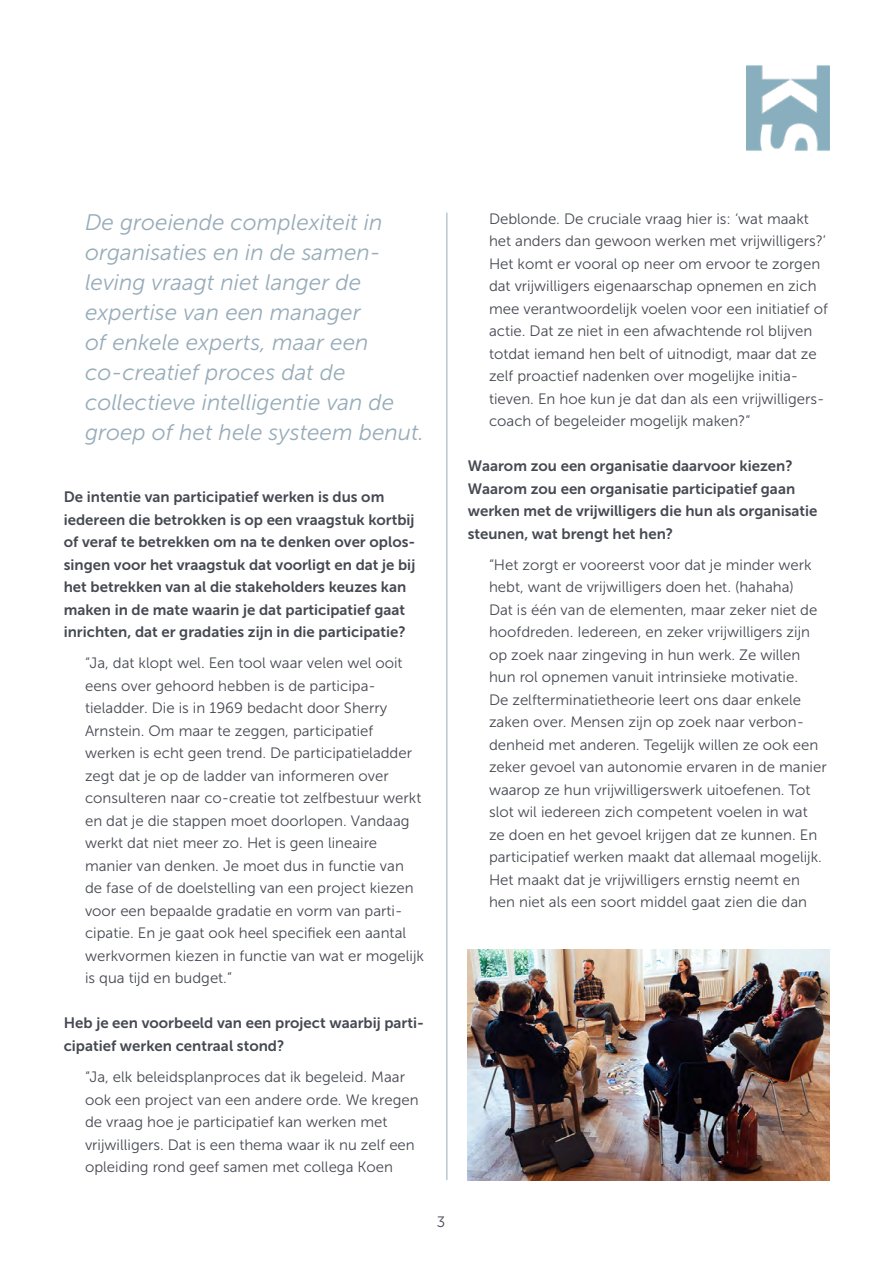
<style>
.page{position:relative;width:893px;height:1263px;background:#fff}
.page>*{position:absolute;margin:0;border:0;box-sizing:border-box;transform-origin:0 0}
.streamer{font:italic 22.5px/30px "Museo Sans 300";color:#97acb9}
.tekst{font:15px/22.5px "Museo Sans 300";color:#464952}
.vraag{font:15px/22.5px "Museo Sans 700";color:#464952}
</style>
<div class="page">
<img style="left:746px;top:66px;width:83px;height:85px">
<hr style="left:446px;top:213px;width:1px;height:967px;background:#97acb9">
<img style="left:468px;top:950px;width:361px;height:230px">
<p class="streamer" style="left:85px;top:207px;width:299px">De groeiende complexiteit in organisaties en in de samen&shy;leving vraagt niet langer de expertise van een manager of enkele experts, maar een co-creatief proces dat de</p>
<p class="streamer" style="left:85px;top:387px;width:341px">collectieve intelligentie van de groep of het hele systeem benut.</p>
<p class="vraag" style="left:64px;top:486px;width:353px">De intentie van participatief werken is dus om iedereen die betrokken is op een vraagstuk kortbij of veraf te betrekken om na te denken over oplos&shy;singen voor het vraagstuk dat voorligt en dat je bij het betrekken van al die stakeholders keuzes kan maken in de mate waarin je dat participatief gaat inrichten, dat er gradaties zijn in die participatie?</p>
<p class="tekst" style="left:85px;top:652px;width:340px">“Ja, dat klopt wel. Een tool waar velen wel ooit eens over gehoord hebben is de participa&shy;tieladder. Die is in 1969 bedacht door Sherry Arnstein. Om maar te zeggen, participatief werken is echt geen trend. De participatieladder zegt dat je op de ladder van informeren over consulteren naar co-creatie tot zelfbestuur werkt en dat je die stappen moet doorlopen. Vandaag werkt dat niet meer zo. Het is geen lineaire manier van denken. Je moet dus in functie van de fase of de doelstelling van een project kiezen voor een bepaalde gradatie en vorm van parti&shy;cipatie. En je gaat ook heel specifiek een aantal werkvormen kiezen in functie van wat er mogelijk is qua tijd en budget.”</p>
<p class="vraag" style="left:64px;top:1012px;width:362px">Heb je een voorbeeld van een project waarbij parti&shy;cipatief werken centraal stond?</p>
<p class="tekst" style="left:85px;top:1066px;width:335px">“Ja, elk beleidsplanproces dat ik begeleid. Maar ook een project van een andere orde. We kregen de vraag hoe je participatief kan werken met vrijwilligers. Dat is een thema waar ik nu zelf een opleiding rond geef samen met collega Koen</p>
<p class="tekst" style="left:437px;top:1211px;width:10px">3</p>
<p class="tekst" style="left:489px;top:208px;width:340px">Deblonde. De cruciale vraag hier is: ‘wat maakt het anders dan gewoon werken met vrijwilligers?’ Het komt er vooral op neer om ervoor te zorgen dat vrijwilligers eigenaarschap opnemen en zich mee verantwoordelijk voelen voor een initiatief of actie. Dat ze niet in een afwachtende rol blijven totdat iemand hen belt of uitnodigt, maar dat ze zelf proactief nadenken over mogelijke initia&shy;tieven. En hoe kun je dat dan als een vrijwilligers&shy;coach of begeleider mogelijk maken?”</p>
<p class="vraag" style="left:468px;top:455px;width:351px">Waarom zou een organisatie daarvoor kiezen?<br>Waarom zou een organisatie participatief gaan werken met de vrijwilligers die hun als organisatie steunen, wat brengt het hen?</p>
<p class="tekst" style="left:489px;top:554px;width:339px">“Het zorgt er vooreerst voor dat je minder werk hebt, want de vrijwilligers doen het. (hahaha)<br>Dat is één van de elementen, maar zeker niet de hoofdreden. Iedereen, en zeker vrijwilligers zijn op zoek naar zingeving in hun werk. Ze willen hun rol opnemen vanuit intrinsieke motivatie.<br>De zelfterminatietheorie leert ons daar enkele zaken over. Mensen zijn op zoek naar verbon&shy;denheid met anderen. Tegelijk willen ze ook een zeker gevoel van autonomie ervaren in de manier waarop ze hun vrijwilligerswerk uitoefenen. Tot slot wil iedereen zich competent voelen in wat ze doen en het gevoel krijgen dat ze kunnen. En participatief werken maakt dat allemaal mogelijk.<br>Het maakt dat je vrijwilligers ernstig neemt en hen niet als een soort middel gaat zien die dan</p>
</div>
